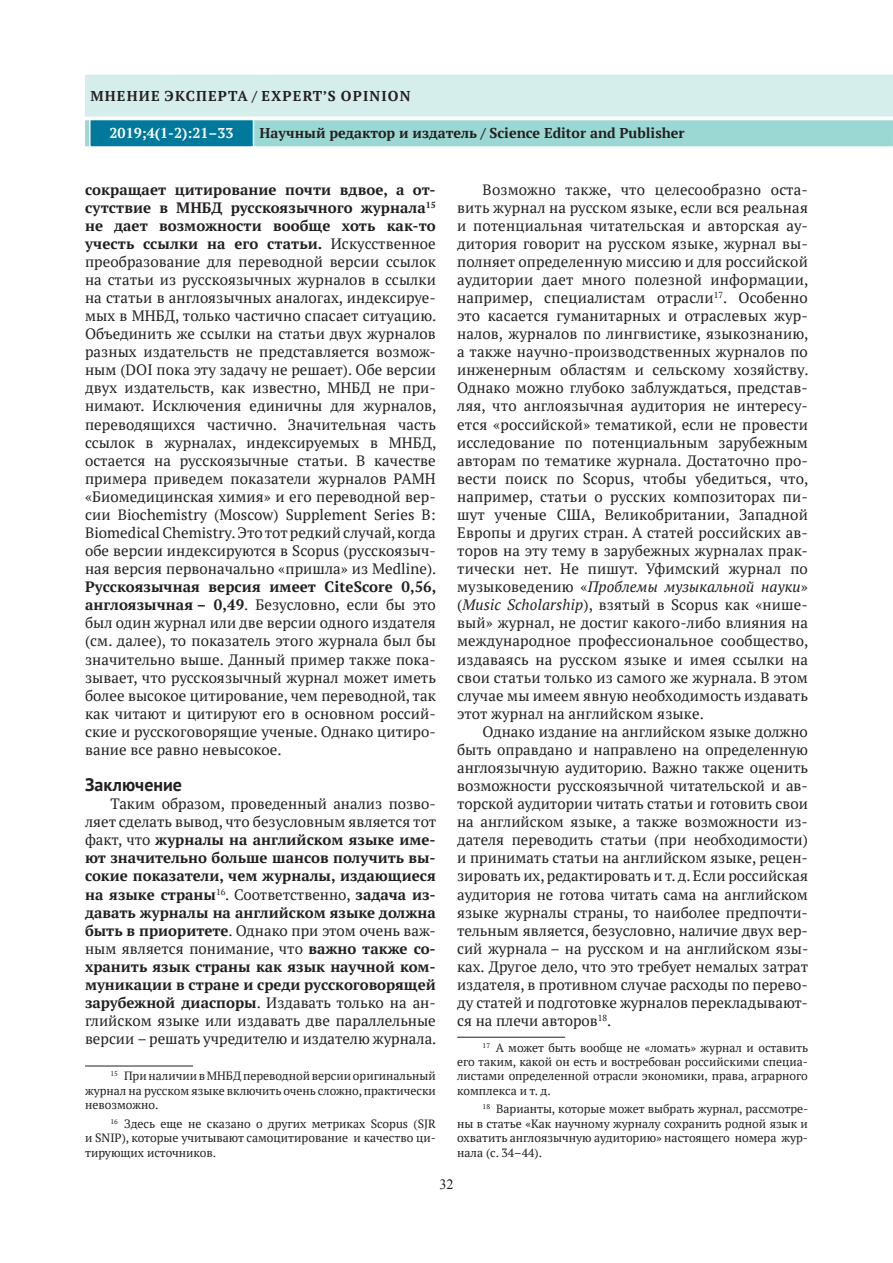
<style>
.page{position:relative;width:893px;height:1263px;background:#fff}
.page>*{position:absolute;margin:0;border:0;box-sizing:border-box;transform-origin:0 0}
.t1{font:700 18px "PT Sans";color:#231f20}
.t2{font:15px/18px "PT Serif";letter-spacing:.005em;color:#231f20;text-align:justify}
.t3{font:700 15px/18px "PT Serif";color:#231f20;text-align:justify}
.t4{font:700 14.25px "PT Serif";color:#231f20}
.t5{font:700 14.25px "PT Serif";letter-spacing:.08em;color:#231f20}
.t6{font:700 14.25px "PT Serif";color:#fff}
.t7{font:14.25px "Times New Roman";color:#231f20}
.t8{font:12px/14.4px "PT Serif";color:#231f20;text-align:justify}
.s1{font-weight:700}
.s2{font-weight:400}
.s3{font-style:italic}
</style>
<div class="page">
<div style="left:85px;top:75px;width:808px;height:42px;background:#d5edeb"></div>
<div style="left:85px;top:120px;width:808px;height:26px;background:#9bd7d3"></div>
<svg style="left:88px;top:120px;width:167px;height:27px;background:#0f81a1"></svg>
<hr style="left:85px;top:1066px;width:108px;height:1px;background:#231f20">
<hr style="left:457px;top:1037px;width:108px;height:1px;background:#231f20">
<p class="t5" style="left:90px;top:86px;width:322px">МНЕНИЕ ЭКСПЕРТА / EXPERT’S OPINION</p>
<p class="t6" style="left:110px;top:124px;width:125px">2019;4(1-2):21–33</p>
<p class="t4" style="left:260px;top:124px;width:427px">Научный редактор и издатель / Science Editor and Publisher</p>
<p class="t2" style="left:85px;top:180px;width:353px"><span class="s1">сокращает цитирование почти вдвое, а от&shy;сутствие в МНБД русскоязычного журнала</span><sup>15 </sup><span class="s1">не дает возможности вообще хоть как-то учесть ссылки на его статьи.</span> Искусственное преобразование для переводной версии ссылок на статьи из русскоязычных журналов в ссылки на статьи в англоязычных аналогах, индексируе&shy;мых в МНБД, только частично спасает ситуацию.<br>Объединить же ссылки на статьи двух журналов разных издательств не представляется возмож&shy;ным (DOI пока эту задачу не решает). Обе версии двух издательств, как известно, МНБД не при&shy;нимают. Исключения единичны для журналов, переводящихся частично. Значительная часть ссылок в журналах, индексируемых в МНБД, остается на русскоязычные статьи. В качестве примера приведем показатели журналов РАМН «Биомедицинская химия» и его переводной вер&shy;сии Biochemistry (Moscow) Supplement Series B:<br>Biomedical Chemistry. Это тот редкий случай, когда обе версии индексируются в Scopus (русскоязыч&shy;ная версия первоначально «пришла» из Medline).</p>
<p class="t2" style="left:85px;top:578px;width:353px"><span class="s1">Русскоязычная версия имеет CiteScore 0,56, англоязычная – 0,49</span>. Безусловно, если бы это был один журнал или две версии одного издателя (см. далее), то показатель этого журнала был бы значительно выше. Данный пример также пока&shy;зывает, что русскоязычный журнал может иметь более высокое цитирование, чем переводной, так как читают и цитируют его в основном россий&shy;ские и русскоговорящие ученые. Однако цитиро&shy;вание все равно невысокое.</p>
<p class="t1" style="left:85px;top:773px;width:99px">Заключение</p>
<p class="t3" style="left:85px;top:794px;width:353px;text-indent:26px"><span class="s2">Таким образом, проведенный анализ позво&shy;ляет сделать вывод, что безусловным является тот факт, что</span> журналы на английском языке име&shy;ют значительно больше шансов получить вы&shy;сокие показатели, чем журналы, издающиеся на языке страны<sup>16</sup><span class="s2">. Соответственно,</span> задача из&shy;давать журналы на английском языке должна быть в приоритете<span class="s2">. Однако при этом очень важ&shy;ным является понимание, что</span> важно также со&shy;хранить язык страны как язык научной ком&shy;муникации в стране и среди русскоговорящей зарубежной диаспоры<span class="s2">. Издавать только на ан&shy;глийском языке или издавать две параллельные версии – решать учредителю и издателю журнала.</span></p>
<p class="t8" style="left:85px;top:1069px;width:352px;text-indent:26px"><sup>15</sup> При наличии в МНБД переводной версии оригинальный журнал на русском языке включить очень сложно, практически невозможно.</p>
<p class="t8" style="left:85px;top:1116px;width:352px;text-indent:26px"><sup>16</sup> Здесь еще не сказано о других метриках Scopus (SJR и SNIP), которые учитывают самоцитирование и качество ци&shy;тирующих источников.</p>
<p class="t2" style="left:457px;top:180px;width:353px;text-indent:26px">Возможно также, что целесообразно оста&shy;вить журнал на русском языке, если вся реальная и потенциальная читательская и авторская ау&shy;дитория говорит на русском языке, журнал вы&shy;полняет определенную миссию и для российской аудитории дает много полезной информации, например, специалистам отрасли<sup>17</sup>. Особенно это касается гуманитарных и отраслевых жур&shy;налов, журналов по лингвистике, языкознанию, а также научно-производственных журналов по инженерным областям и сельскому хозяйству.<br>Однако можно глубоко заблуждаться, представ&shy;ляя, что англоязычная аудитория не интересу&shy;ется «российской» тематикой, если не провести исследование по потенциальным зарубежным авторам по тематике журнала. Достаточно про&shy;вести поиск по Scopus, чтобы убедиться, что, например, статьи о русских композиторах пи&shy;шут ученые США, Великобритании, Западной Европы и других стран. А статей российских ав&shy;торов на эту тему в зарубежных журналах прак&shy;тически нет. Не пишут. Уфимский журнал по музыковедению «<span class="s3">Проблемы музыкальной науки</span>» (<span class="s3">Music Scholarship</span>), взятый в Scopus как «нише&shy;вый» журнал, не достиг какого-либо влияния на международное профессиональное сообщество, издаваясь на русском языке и имея ссылки на свои статьи только из самого же журнала. В этом случае мы имеем явную необходимость издавать этот журнал на английском языке.</p>
<p class="t2" style="left:457px;top:722px;width:353px;text-indent:26px">Однако издание на английском языке должно быть оправдано и направлено на определенную англоязычную аудиторию. Важно также оценить возможности русскоязычной читательской и ав&shy;торской аудитории читать статьи и готовить свои на английском языке, а также возможности из&shy;дателя переводить статьи (при необходимости) и принимать статьи на английском языке, рецен&shy;зировать их, редактировать и т. д. Если российская аудитория не готова читать сама на английском языке журналы страны, то наиболее предпочти&shy;тельным является, безусловно, наличие двух вер&shy;сий журнала – на русском и на английском язы&shy;ках. Другое дело, что это требует немалых затрат издателя, в противном случае расходы по перево&shy;ду статей и подготовке журналов перекладывают&shy;ся на плечи авторов<sup>18</sup>.</p>
<p class="t8" style="left:457px;top:1040px;width:352px;text-indent:26px"><sup>17</sup> А может быть вообще не «ломать» журнал и оставить его таким, какой он есть и востребован российскими специа&shy;листами определенной отрасли экономики, права, аграрного комплекса и т. д.</p>
<p class="t8" style="left:457px;top:1102px;width:353px;text-indent:26px"><sup>18</sup> Варианты, которые может выбрать журнал, рассмотре&shy;ны в статье «Как научному журналу сохранить родной язык и охватить англоязычную аудиторию» настоящего номера жур&shy;нала (с. 34–44).</p>
<p class="t7" style="left:439px;top:1174px;width:16px">32</p>
</div>
